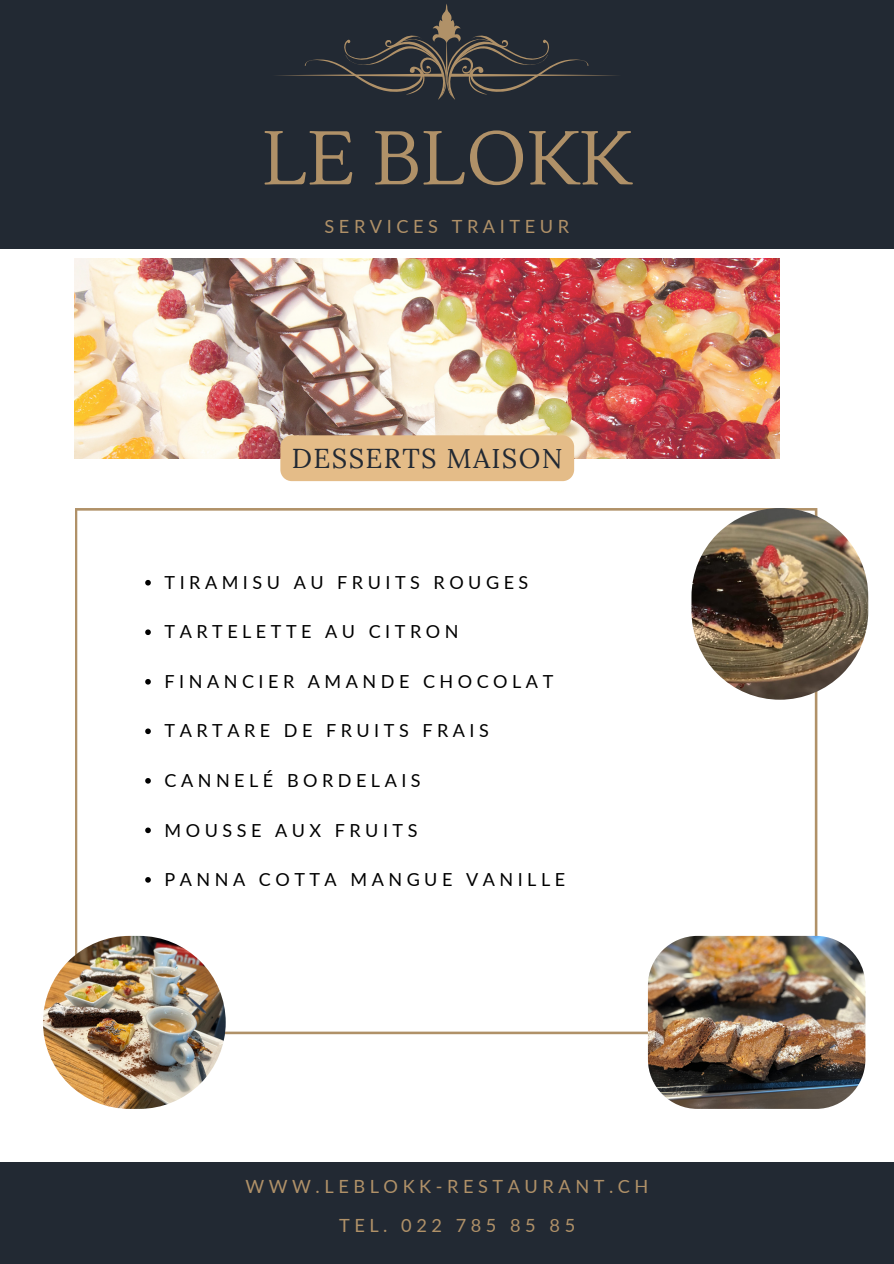
<style>
.page{position:relative;width:894px;height:1264px;background:#fff}
.page>*{position:absolute;margin:0;border:0;box-sizing:border-box;transform-origin:0 0}
.t1{font:75.75px "Lustria";color:#b09168}
.t2{font:27.3px "Lora";letter-spacing:.05em;color:#222933}
.t3{font:18.15px "Lato";letter-spacing:.25em;color:#b09168}
.t4{font:18px "Lato";letter-spacing:.25em;color:#000}
</style>
<div class="page">
<svg style="left:75px;top:508px;width:742px;height:526px"></svg>
<div style="left:0;top:0;width:893px;height:248px;background:#222933"></div>
<svg style="left:276px;top:4px;width:341px;height:96px"></svg>
<div style="left:0;top:1162px;width:893px;height:101px;background:#222933"></div>
<img style="left:75px;top:259px;width:704px;height:199px">
<img style="left:647px;top:935px;width:218px;height:173px;border-radius:50px">
<img style="left:43px;top:935px;width:182px;height:173px">
<img style="left:691px;top:508px;width:177px;height:191px">
<div style="left:280px;top:435px;width:294px;height:46px;background:#e4bc88"></div>
<svg style="left:145px;top:580px;width:6px;height:5px"></svg>
<svg style="left:145px;top:629px;width:6px;height:6px"></svg>
<svg style="left:145px;top:679px;width:6px;height:5px"></svg>
<svg style="left:145px;top:728px;width:6px;height:6px"></svg>
<svg style="left:145px;top:778px;width:6px;height:5px"></svg>
<svg style="left:145px;top:827px;width:6px;height:6px"></svg>
<svg style="left:145px;top:877px;width:6px;height:5px"></svg>
<p class="t1" style="left:262px;top:112px;width:370px">LE BLOKK</p>
<p class="t3" style="left:324px;top:215px;width:246px">SERVICES TRAITEUR</p>
<h2 class="t2" style="left:292px;top:440px;width:272px">DESSERTS MAISON</h2>
<p class="t4" style="left:164px;top:571px;width:365px">TIRAMISU AU FRUITS ROUGES</p>
<p class="t4" style="left:164px;top:620px;width:295px">TARTELETTE AU CITRON</p>
<p class="t4" style="left:164px;top:670px;width:390px">FINANCIER AMANDE CHOCOLAT</p>
<p class="t4" style="left:164px;top:719px;width:326px">TARTARE DE FRUITS FRAIS</p>
<p class="t4" style="left:164px;top:769px;width:257px">CANNELÉ BORDELAIS</p>
<p class="t4" style="left:164px;top:818px;width:254px">MOUSSE AUX FRUITS</p>
<p class="t4" style="left:164px;top:868px;width:402px">PANNA COTTA MANGUE VANILLE</p>
<p class="t3" style="left:245px;top:1174px;width:404px">WWW.LEBLOKK-RESTAURANT.CH</p>
<p class="t3" style="left:339px;top:1213px;width:237px">TEL. 022 785 85 85</p>
</div>
